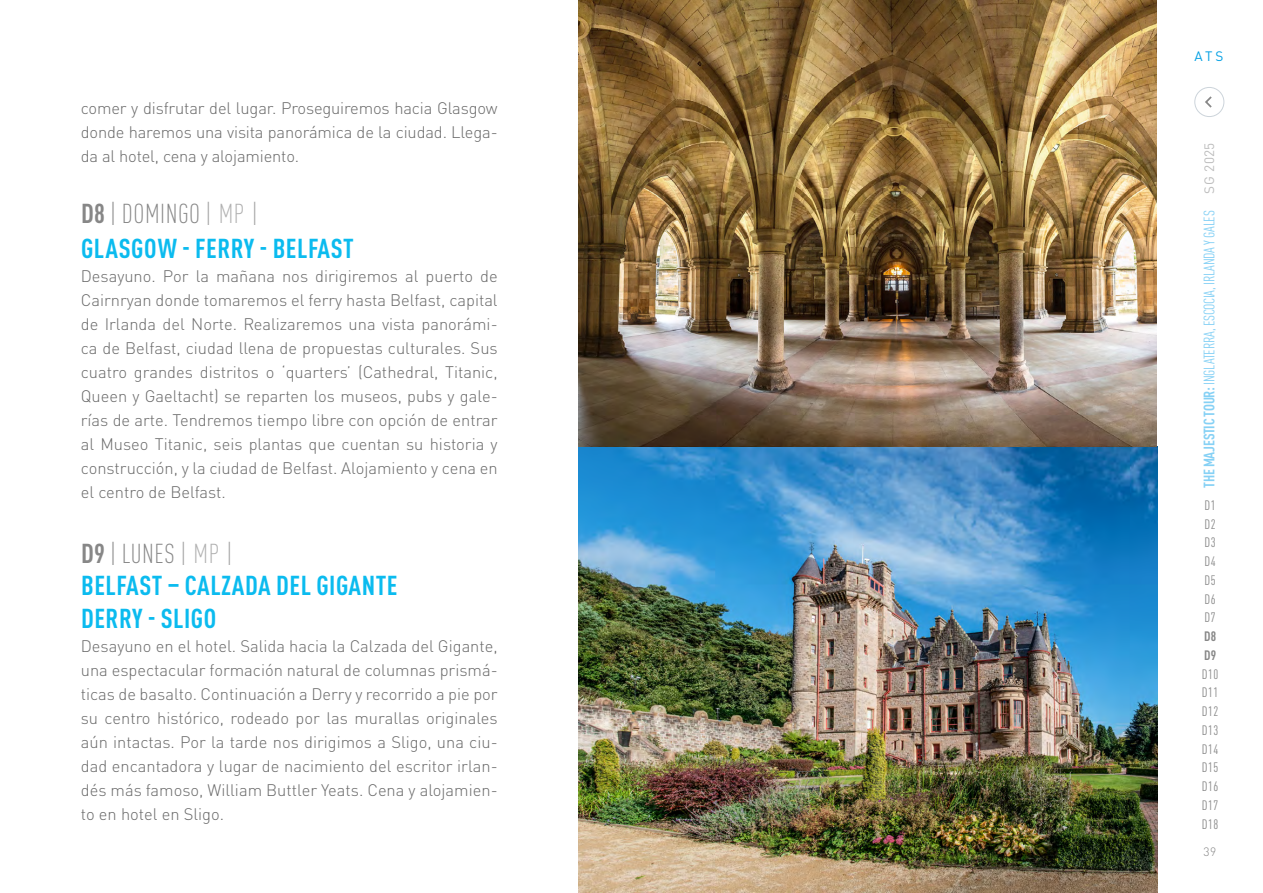
<style>
.page{position:relative;width:1263px;height:893px;background:#fff}
.page>*{position:absolute;margin:0;border:0;box-sizing:border-box;transform-origin:0 0}
.t1{font:700 condensed 27px/32.4px "DIN Pro";letter-spacing:.02em;color:#0bbbef}
.t2{font:300 16.5px/24px "DIN Pro";color:#686868;text-align:justify}
.t3{font:condensed 15px "DIN Pro";letter-spacing:-.02em;color:#86d1f5}
.t4{font:condensed 13.5px/18.8px "DIN Pro";letter-spacing:.04em;color:#878787;text-align:justify}
.t5{font:13.5px "DIN Pro";letter-spacing:.03em;color:#878787}
.t6{font:700 condensed 13.5px/18.8px "DIN Pro";color:#878787}
.t7{font:13.5px "DIN Pro";color:#009fe3}
.t8{font:300 12px "DIN Pro";color:#878787}
.s1{color:#878787}
.s2{font-weight:300;color:#878787}
.s3{font-weight:300;color:#a0a0a0}
.s4{font-weight:300;color:#b1b1b1}
.s5{font-weight:700}
</style>
<div class="page">
<div style="left:1194px;top:87px;width:30px;height:30px;border:1px solid #8d9ead;border-radius:50%"></div>
<svg style="left:1205px;top:96px;width:7px;height:12px"></svg>
<img style="left:579px;top:0;width:578px;height:893px">
<p class="t2" style="left:81px;top:94px;width:418px">comer y disfrutar del lugar. Proseguiremos hacia Glasgow donde haremos una visita panorámica de la ciudad. Llega&shy;da al hotel, cena y alojamiento.</p>
<h1 class="t1" style="left:81px;top:194px;width:274px;line-height:34.5px"><span class="s1">D8</span> <span class="s2">| DOMINGO</span> <span class="s3">|</span> <span class="s4">MP</span> <span class="s3">|<br></span>GLASGOW - FERRY - BELFAST</h1>
<p class="t2" style="left:81px;top:262px;width:418px">Desayuno. Por la mañana nos dirigiremos al puerto de Cairnryan donde tomaremos el ferry hasta Belfast, capital de Irlanda del Norte. Realizaremos una vista panorámi&shy;ca de Belfast, ciudad llena de propuestas culturales. Sus cuatro grandes distritos o ‘quarters’ (Cathedral, Titanic, Queen y Gaeltacht) se reparten los museos, pubs y gale&shy;rías de arte. Tendremos tiempo libre con opción de entrar al Museo Titanic, seis plantas que cuentan su historia y construcción, y la ciudad de Belfast. Alojamiento y cena en el centro de Belfast.</p>
<h1 class="t1" style="left:81px;top:535px;width:318px"><span class="s1">D9</span> <span class="s2">| LUNES</span> <span class="s3">|</span> <span class="s4">MP</span> <span class="s3">|<br></span>BELFAST – CALZADA DEL GIGANTE<br>DERRY - SLIGO</h1>
<p class="t2" style="left:81px;top:632px;width:418px">Desayuno en el hotel. Salida hacia la Calzada del Gigante, una espectacular formación natural de columnas prismá&shy;ticas de basalto. Continuación a Derry y recorrido a pie por su centro histórico, rodeado por las murallas originales aún intactas. Por la tarde nos dirigimos a Sligo, una ciu&shy;dad encantadora y lugar de nacimiento del escritor irlan&shy;dés más famoso, William Buttler Yeats. Cena y alojamien&shy;to en hotel en Sligo.</p>
<p class="t7" style="left:1194px;top:46px;width:30px">ATS</p>
<p class="t5" style="left:1199px;top:194px;width:53px;rotate:-90deg">SG 2025</p>
<p class="t3" style="left:1198px;top:488px;width:279px;rotate:-90deg"><span class="s5">THE MAJESTIC TOUR:</span> INGLATERRA, ESCOCIA, IRLANDA Y GALES</p>
<p class="t4" style="left:1204px;top:495px;width:13px">D1<br>D2<br>D3<br>D4<br>D5<br>D6<br>D7</p>
<p class="t6" style="left:1204px;top:626px;width:14px">D8<br>D9</p>
<p class="t4" style="left:1202px;top:663px;width:18px">D10<br>D11<br>D12<br>D13<br>D14<br>D15<br>D16<br>D17<br>D18</p>
<p class="t8" style="left:1203px;top:843px;width:14px">39</p>
</div>
